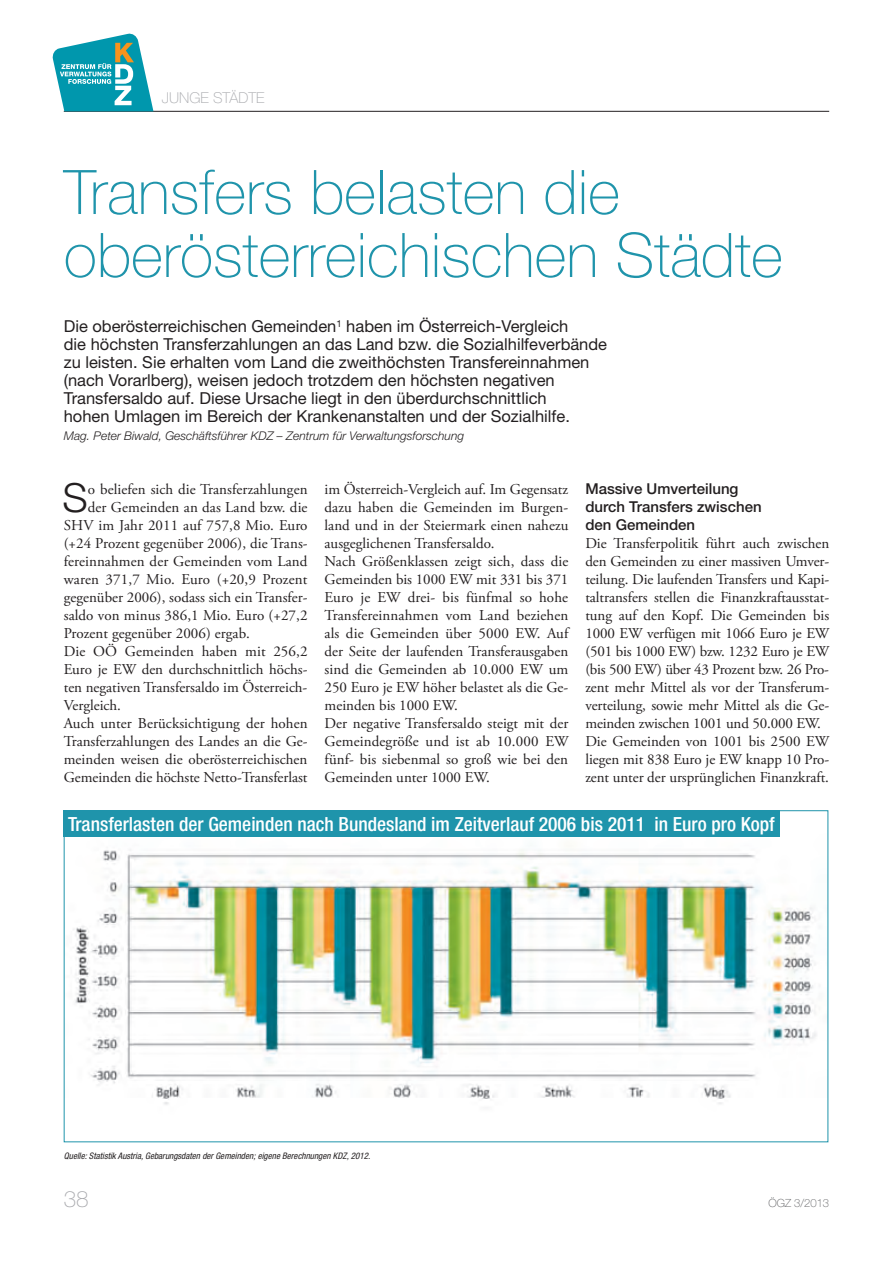
<style>
.page{position:relative;width:893px;height:1263px;background:#fff}
.page>*{position:absolute;margin:0;border:0;box-sizing:border-box;transform-origin:0 0}
.t1{font:100 61.5px/63px "Helvetica Neue LT Std";color:#1f94ab}
.t2{font:300 40.2px "Helvetica Neue LT Std";color:#231f20}
.t3{font:100 22.5px "Helvetica Neue LT Std";color:#a8a9ad}
.t4{font:500 condensed 19.5px "Helvetica Neue LT Std";color:#fff}
.t5{font:16.5px/18px "Helvetica Neue LT Std";color:#231f20}
.t6{font:15px/18px "Adobe Garamond Pro";color:#231f20}
.t7{font:500 15px/18px "Helvetica Neue LT Std";color:#231f20}
.t8{font:100 15px "Helvetica Neue LT Std";color:#a8a9ad}
.t9{font:italic 300 12px "Helvetica Neue LT Std";color:#231f20}
.t10{font:100 11.25px "Helvetica Neue LT Std";color:#57585a}
.t11{font:italic condensed 9px "Helvetica Neue LT Std";letter-spacing:.005em;color:#231f20}
</style>
<div class="page">
<img style="left:73px;top:850px;width:744px;height:255px">
<div style="left:64px;top:810px;width:716px;height:27px;background:#1f94ab"></div>
<hr style="left:64px;top:111px;width:765px;height:1px;background:#231f20">
<svg style="left:53px;top:34px;width:100px;height:77px"></svg>
<p class="t8" style="left:162px;top:89px;width:104px">JUNGE STÄDTE</p>
<h1 class="t1" style="left:64px;top:161px;width:721px">Transfers belasten die oberösterreichischen Städte</h1>
<p class="t5" style="left:64px;top:317px;width:545px">Die oberösterreichischen Gemeinden<sup>1</sup> haben im Österreich-Vergleich<br>die höchsten Transferzahlungen an das Land bzw. die Sozialhilfeverbände zu leisten. Sie erhalten vom Land die zweithöchsten Transfereinnahmen (nach Vorarlberg), weisen jedoch trotzdem den höchsten negativen Transfersaldo auf. Diese Ursache liegt in den überdurchschnittlich<br>hohen Umlagen im Bereich der Krankenanstalten und der Sozialhilfe.</p>
<p class="t9" style="left:64px;top:429px;width:402px">Mag. Peter Biwald, Geschäftsführer KDZ – Zentrum für Verwaltungsforschung</p>
<h2 class="t2" style="left:62px;top:473px;width:27px">S</h2>
<p class="t6" style="left:88px;top:481px;width:221px">o beliefen sich die Transferzahlungen</p>
<p class="t6" style="left:88px;top:499px;width:221px">der Gemeinden an das Land bzw. die</p>
<p class="t6" style="left:64px;top:517px;width:245px">SHV im Jahr 2011 auf 757,8 Mio. Euro</p>
<p class="t6" style="left:64px;top:535px;width:245px">(+24 Prozent gegenüber 2006), die Trans-</p>
<p class="t6" style="left:64px;top:553px;width:245px">fereinnahmen der Gemeinden vom Land</p>
<p class="t6" style="left:64px;top:571px;width:245px">waren 371,7 Mio. Euro (+20,9 Prozent</p>
<p class="t6" style="left:64px;top:589px;width:245px">gegenüber 2006), sodass sich ein Transfer-</p>
<p class="t6" style="left:64px;top:607px;width:245px">saldo von minus 386,1 Mio. Euro (+27,2</p>
<p class="t6" style="left:64px;top:625px;width:188px">Prozent gegenüber 2006) ergab.</p>
<p class="t6" style="left:64px;top:643px;width:245px">Die OÖ Gemeinden haben mit 256,2</p>
<p class="t6" style="left:64px;top:661px;width:245px">Euro je EW den durchschnittlich höchs-</p>
<p class="t6" style="left:64px;top:679px;width:245px">ten negativen Transfersaldo im Österreich-</p>
<p class="t6" style="left:64px;top:697px;width:59px">Vergleich.</p>
<p class="t6" style="left:64px;top:715px;width:245px">Auch unter Berücksichtigung der hohen</p>
<p class="t6" style="left:64px;top:733px;width:245px">Transferzahlungen des Landes an die Ge-</p>
<p class="t6" style="left:64px;top:751px;width:245px">meinden weisen die oberösterreichischen</p>
<p class="t6" style="left:64px;top:769px;width:245px">Gemeinden die höchste Netto-Transferlast</p>
<p class="t6" style="left:325px;top:481px;width:245px">im Österreich-Vergleich auf. Im Gegensatz dazu haben die Gemeinden im Burgen&shy;land und in der Steiermark einen nahezu ausgeglichenen Transfersaldo.<br>Nach Größenklassen zeigt sich, dass die Gemeinden bis 1000 EW mit 331 bis 371<br>Euro je EW drei- bis fünfmal so hohe Transfereinnahmen vom Land beziehen als die Gemeinden über 5000 EW. Auf der Seite der laufenden Transferausgaben sind die Gemeinden ab 10.000 EW um 250 Euro je EW höher belastet als die Ge&shy;meinden bis 1000 EW.<br>Der negative Transfersaldo steigt mit der Gemeindegröße und ist ab 10.000 EW fünf- bis siebenmal so groß wie bei den Gemeinden unter 1000 EW.</p>
<p class="t7" style="left:585px;top:480px;width:178px">Massive Umverteilung durch Transfers zwischen den Gemeinden</p>
<p class="t6" style="left:585px;top:535px;width:246px">Die Transferpolitik führt auch zwischen den Gemeinden zu einer massiven Umver&shy;teilung. Die laufenden Transfers und Kapi&shy;taltransfers stellen die Finanzkraftausstat&shy;tung auf den Kopf. Die Gemeinden bis 1000 EW verfügen mit 1066 Euro je EW (501 bis 1000 EW) bzw. 1232 Euro je EW (bis 500 EW) über 43 Prozent bzw. 26 Pro&shy;zent mehr Mittel als vor der Transferum&shy;verteilung, sowie mehr Mittel als die Ge&shy;meinden zwischen 1001 und 50.000 EW.<br>Die Gemeinden von 1001 bis 2500 EW liegen mit 838 Euro je EW knapp 10 Pro&shy;zent unter der ursprünglichen Finanzkraft.</p>
<h3 class="t4" style="left:68px;top:812px;width:708px">Transferlasten der Gemeinden nach Bundesland im Zeitverlauf 2006 bis 2011 in Euro pro Kopf</h3>
<p class="t11" style="left:64px;top:1150px;width:308px">Quelle: Statistik Austria, Gebarungsdaten der Gemeinden; eigene Berechnungen KDZ, 2012.</p>
<h3 class="t3" style="left:64px;top:1186px;width:27px">38</h3>
<p class="t10" style="left:768px;top:1196px;width:62px">ÖGZ 3/2013</p>
</div>
